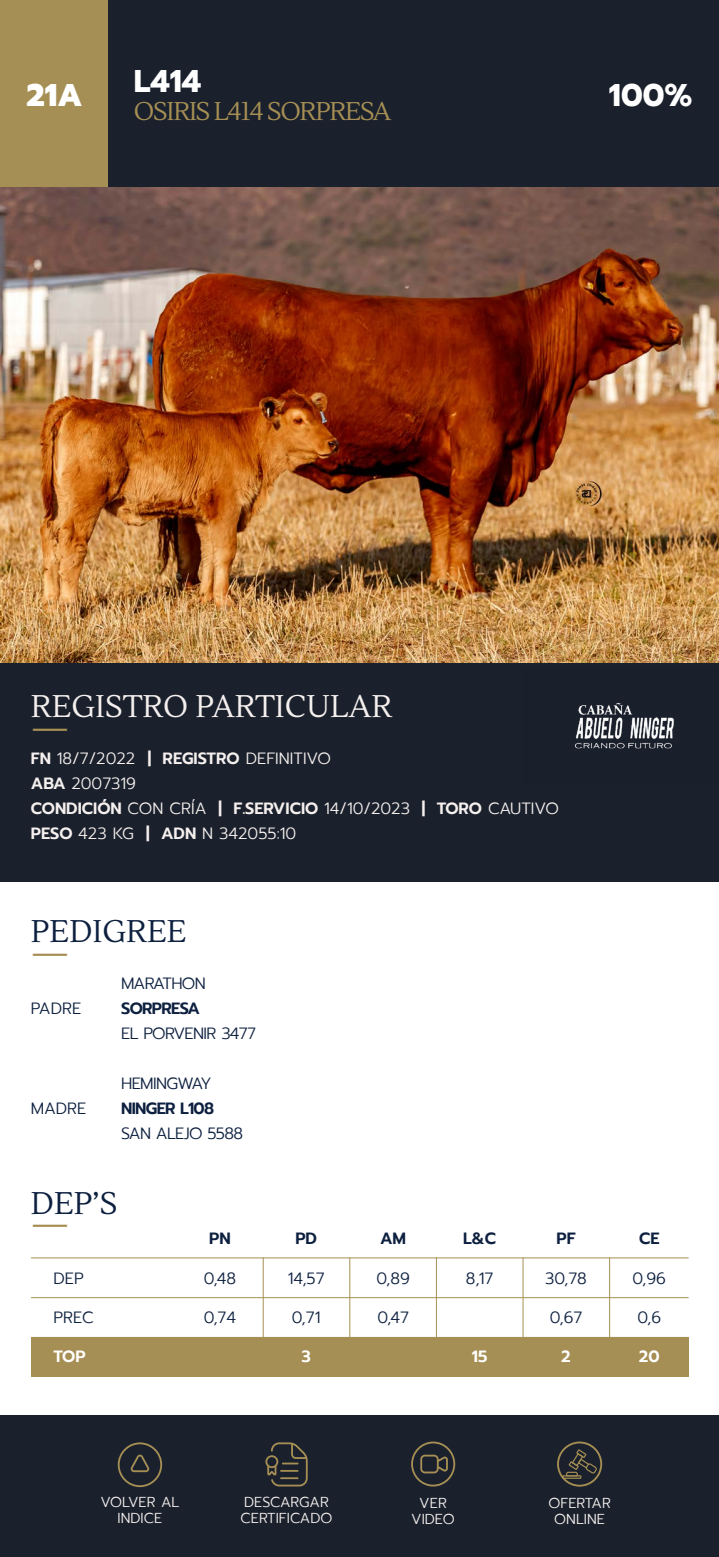
<style>
.page{position:relative;width:719px;height:1557px;background:#fff}
.page>*{position:absolute;margin:0;border:0;box-sizing:border-box;transform-origin:0 0}
.t1{font:31.25px "Lustria";color:#f5f0ee}
.t2{font:31.25px "Lustria";color:#0d203f}
.t3{font:700 31.25px "Prompt";color:#fff}
.t4{font:800 31.25px "Prompt";color:#fff}
.t5{font:31.25px "Lustria";color:#a68f54}
.t6{font:25.62px "Lustria";letter-spacing:-.05em;color:#a68f54}
.t7{font:300 16.25px/25px "Prompt";color:#f5f0ee}
.t8{font:300 16.25px "Prompt";letter-spacing:-.04em;color:#0d203f}
.t9{font:600 16.25px "Prompt";letter-spacing:-.04em;color:#0d203f}
.t10{font:600 16.25px "Prompt";color:#fff}
.t11{font:300 14.38px/16.2px "Prompt";color:#f5f0ee;text-align:center}
.s1{font-weight:600}
</style>
<div class="page">
<div style="left:0;top:0;width:718px;height:188px;background:#1a202c"></div>
<div style="left:0;top:0;width:107px;height:188px;background:#a68f54"></div>
<div style="left:0;top:662px;width:718px;height:219px;background:#1a202c"></div>
<img style="left:574px;top:703px;width:100px;height:46px">
<div style="left:31px;top:1336px;width:657px;height:40px;background:#a68f54"></div>
<hr style="left:31px;top:1297px;width:657px;height:1px;background:#a68f54">
<hr style="left:31px;top:1257px;width:657px;height:1px;background:#a68f54">
<hr style="left:263px;top:1257px;width:1px;height:80px;background:#a68f54">
<hr style="left:349px;top:1257px;width:1px;height:80px;background:#a68f54">
<hr style="left:436px;top:1257px;width:1px;height:80px;background:#a68f54">
<hr style="left:522px;top:1257px;width:1px;height:80px;background:#a68f54">
<hr style="left:609px;top:1257px;width:1px;height:80px;background:#a68f54">
<div style="left:0;top:1414px;width:718px;height:142px;background:#1a202c"></div>
<svg style="left:411px;top:1441px;width:44px;height:45px"></svg>
<img style="left:0;top:188px;width:718px;height:474px">
<svg style="left:265px;top:1442px;width:42px;height:44px"></svg>
<svg style="left:118px;top:1442px;width:44px;height:44px"></svg>
<svg style="left:562px;top:1449px;width:34px;height:29px"></svg>
<div style="left:556px;top:1441px;width:45px;height:45px;border:2px solid #a68e53;border-radius:50%"></div>
<h1 class="t4" style="left:26px;top:71px;width:57px">21A</h1>
<h1 class="t3" style="left:134px;top:58px;width:69px">L414</h1>
<h2 class="t6" style="left:134px;top:95px;width:259px">OSIRIS L414 SORPRESA</h2>
<h1 class="t3" style="left:608px;top:71px;width:85px">100%</h1>
<h1 class="t1" style="left:31px;top:687px;width:362px">REGISTRO PARTICULAR</h1>
<h1 class="t5" style="left:31px;top:709px;width:40px">—</h1>
<p class="t7" style="left:31px;top:746px;width:529px"><span class="s1">FN</span> 18/7/2022 <span class="s1">| REGISTRO</span> DEFINITIVO<br><span class="s1">ABA</span> 2007319<br><span class="s1">CONDICIÓN</span> CON CRÍA <span class="s1">| F.SERVICIO</span> 14/10/2023 <span class="s1">| TORO</span> CAUTIVO <span class="s1">PESO</span> 423 KG <span class="s1">| ADN</span> N 342055:10</p>
<h1 class="t2" style="left:31px;top:912px;width:157px">PEDIGREE</h1>
<h1 class="t5" style="left:31px;top:934px;width:40px">—</h1>
<p class="t8" style="left:121px;top:972px;width:86px">MARATHON</p>
<p class="t8" style="left:31px;top:997px;width:52px">PADRE</p>
<p class="t9" style="left:121px;top:996px;width:80px">SORPRESA</p>
<p class="t8" style="left:121px;top:1022px;width:136px">EL PORVENIR 3477</p>
<p class="t8" style="left:121px;top:1072px;width:92px">HEMINGWAY</p>
<p class="t8" style="left:31px;top:1097px;width:57px">MADRE</p>
<p class="t9" style="left:121px;top:1096px;width:95px">NINGER L108</p>
<p class="t8" style="left:121px;top:1122px;width:123px">SAN ALEJO 5588</p>
<h1 class="t2" style="left:31px;top:1183px;width:88px">DEP’S</h1>
<h1 class="t5" style="left:31px;top:1205px;width:40px">—</h1>
<p class="t8" style="left:53px;top:1266px;width:32px">DEP</p>
<p class="t8" style="left:53px;top:1306px;width:42px">PREC</p>
<p class="t10" style="left:53px;top:1344px;width:34px">TOP</p>
<p class="t9" style="left:209px;top:1226px;width:23px">PN</p>
<p class="t8" style="left:204px;top:1266px;width:34px">0,48</p>
<p class="t8" style="left:203px;top:1306px;width:34px">0,74</p>
<p class="t9" style="left:295px;top:1226px;width:23px">PD</p>
<p class="t8" style="left:287px;top:1266px;width:38px">14,57</p>
<p class="t8" style="left:292px;top:1306px;width:30px">0,71</p>
<p class="t10" style="left:301px;top:1344px;width:11px">3</p>
<p class="t9" style="left:380px;top:1226px;width:27px">AM</p>
<p class="t8" style="left:376px;top:1266px;width:35px">0,89</p>
<p class="t8" style="left:377px;top:1306px;width:33px">0,47</p>
<p class="t9" style="left:463px;top:1226px;width:34px">L&amp;C</p>
<p class="t8" style="left:465px;top:1266px;width:29px">8,17</p>
<p class="t10" style="left:471px;top:1344px;width:17px">15</p>
<p class="t9" style="left:556px;top:1226px;width:21px">PF</p>
<p class="t8" style="left:545px;top:1266px;width:43px">30,78</p>
<p class="t8" style="left:549px;top:1306px;width:34px">0,67</p>
<p class="t10" style="left:561px;top:1344px;width:11px">2</p>
<p class="t9" style="left:638px;top:1226px;width:22px">CE</p>
<p class="t8" style="left:632px;top:1266px;width:35px">0,96</p>
<p class="t8" style="left:637px;top:1306px;width:25px">0,6</p>
<p class="t10" style="left:638px;top:1344px;width:22px">20</p>
<p class="t11" style="left:100px;top:1493px;width:80px">VOLVER AL<br>INDICE</p>
<p class="t11" style="left:548px;top:1494px;width:64px">OFERTAR<br>ONLINE</p>
<p class="t11" style="left:240px;top:1493px;width:93px;text-align:left">DESCARGAR<br>CERTIFICADO</p>
<p class="t11" style="left:411px;top:1494px;width:45px">VER<br>VIDEO</p>
</div>
